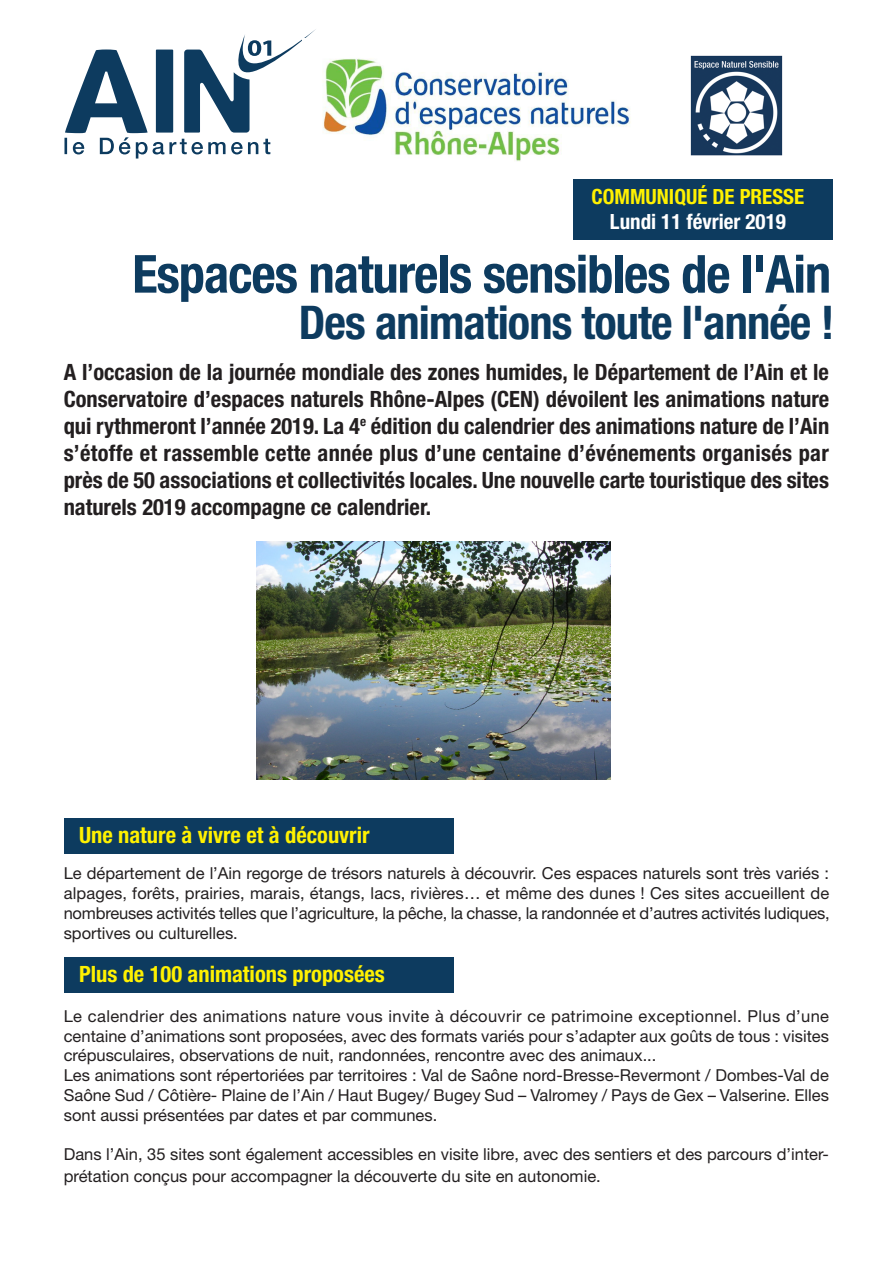
<style>
.page{position:relative;width:893px;height:1263px;background:#fff}
.page>*{position:absolute;margin:0;border:0;box-sizing:border-box;transform-origin:0 0}
.t1{font:700 condensed 52.5px "Helvetica Neue LT Pro";letter-spacing:-.02em;color:#0d3b5f}
.t2{font:700 condensed 46.5px "Helvetica Neue LT Pro";letter-spacing:-.02em;color:#0d3b5f}
.t3{font:700 condensed 22.5px/27px "Helvetica Neue LT Pro";color:#231f20;text-align:justify}
.t4{font:700 condensed 22.5px "Helvetica Neue LT Pro";color:#fff101}
.t5{font:700 condensed 21px "Helvetica Neue LT Pro";color:#fff101}
.t6{font:700 condensed 21px "Helvetica Neue LT Pro";color:#fff}
.t7{font:16.5px/19.8px "Helvetica Neue LT Pro";color:#231f20;text-align:justify}
</style>
<div class="page">
<svg style="left:64px;top:29px;width:252px;height:130px"></svg>
<div style="left:64px;top:819px;width:389px;height:35px;background:#0d3b5f"></div>
<img style="left:303px;top:38px;width:352px;height:142px">
<div style="left:64px;top:958px;width:389px;height:35px;background:#0d3b5f"></div>
<img style="left:690px;top:55px;width:93px;height:101px">
<img style="left:256px;top:541px;width:355px;height:238px">
<div style="left:573px;top:180px;width:259px;height:60px;background:#0d3b5f"></div>
<p class="t5" style="left:592px;top:184px;width:214px">COMMUNIQUÉ DE PRESSE</p>
<p class="t6" style="left:610px;top:209px;width:177px">Lundi 11 février 2019</p>
<p class="t1" style="left:132px;top:242px;width:700px">Espaces naturels sensibles de l'Ain</p>
<p class="t2" style="left:299px;top:295px;width:537px">Des animations toute l'année !</p>
<p class="t3" style="left:64px;top:358px;width:767px">A l’occasion de la journée mondiale des zones humides, le Département de l’Ain et le Conservatoire d’espaces naturels Rhône-Alpes (CEN) dévoilent les animations nature qui rythmeront l’année 2019. La 4<sup>e</sup> édition du calendrier des animations nature de l’Ain s’étoffe et rassemble cette année plus d’une centaine d’événements organisés par près de 50 associations et collectivités locales. Une nouvelle carte touristique des sites naturels 2019 accompagne ce calendrier.</p>
<p class="t4" style="left:79px;top:821px;width:292px">Une nature à vivre et à découvrir</p>
<p class="t7" style="left:64px;top:863px;width:767px">Le département de l’Ain regorge de trésors naturels à découvrir. Ces espaces naturels sont très variés : alpages, forêts, prairies, marais, étangs, lacs, rivières… et même des dunes ! Ces sites accueillent de nombreuses activités telles que l’agriculture, la pêche, la chasse, la randonnée et d’autres activités ludiques, sportives ou culturelles.</p>
<p class="t4" style="left:79px;top:961px;width:307px">Plus de 100 animations proposées</p>
<p class="t7" style="left:64px;top:1006px;width:767px">Le calendrier des animations nature vous invite à découvrir ce patrimoine exceptionnel. Plus d’une centaine d’animations sont proposées, avec des formats variés pour s’adapter aux goûts de tous : visites crépusculaires, observations de nuit, randonnées, rencontre avec des animaux...</p>
<p class="t7" style="left:64px;top:1065px;width:767px">Les animations sont répertoriées par territoires : Val de Saône nord-Bresse-Revermont / Dombes-Val de Saône Sud / Côtière- Plaine de l’Ain / Haut Bugey/ Bugey Sud – Valromey / Pays de Gex – Valserine. Elles sont aussi présentées par dates et par communes.</p>
<p class="t7" style="left:64px;top:1143px;width:767px;line-height:21.6px">Dans l’Ain, 35 sites sont également accessibles en visite libre, avec des sentiers et des parcours d’inter&shy;prétation conçus pour accompagner la découverte du site en autonomie.</p>
</div>
